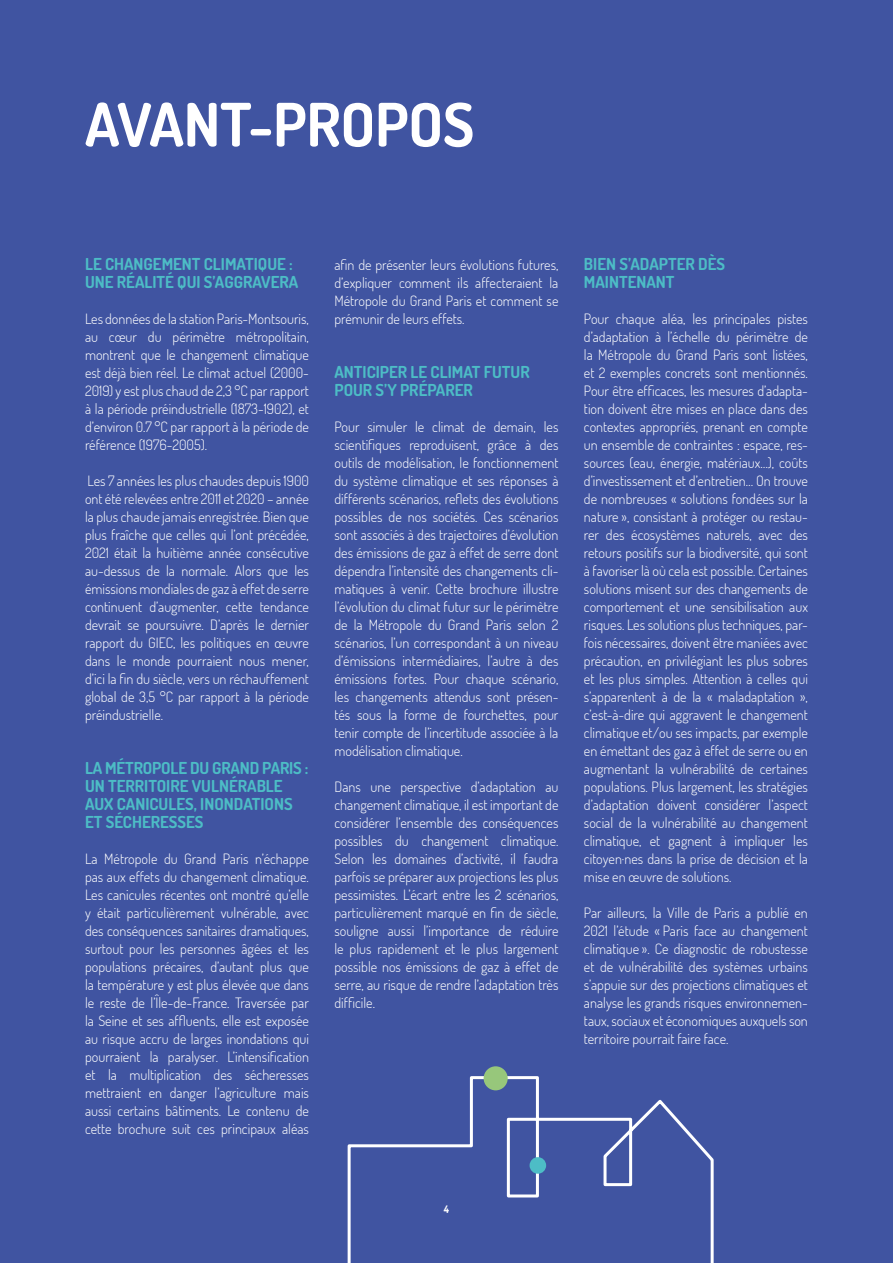
<style>
.page{position:relative;width:893px;height:1263px;background:#4054a1}
.page>*{position:absolute;margin:0;border:0;box-sizing:border-box;transform-origin:0 0}
.titres_1{font:700 60px "Dosis";color:#fff}
.titre_2{font:700 16.5px/18px "Dosis";color:#4dbdc6}
.courant{font:300 14.25px/18px "Dosis";color:#fff;text-align:justify}
.titre_2-2{font:700 10.5px "Dosis";color:#fff}
</style>
<div class="page">
<svg style="left:347px;top:1074px;width:367px;height:189px"></svg>
<div style="left:484px;top:1066px;width:24px;height:24px;background:#97c77b;border-radius:50%"></div>
<div style="left:530px;top:1157px;width:16px;height:17px;background:#4dbdc6;border-radius:50%"></div>
<p class="titres_1" style="left:85px;top:83px;width:391px">AVANT-PROPOS</p>
<p class="titre_2" style="left:85px;top:254px;width:215px">LE CHANGEMENT CLIMATIQUE :<br>UNE RÉALITÉ QUI S’AGGRAVERA</p>
<p class="courant" style="left:85px;top:309px;width:225px">Les données de la station Paris-Montsouris, au cœur du périmètre métropolitain, montrent que le changement climatique est déjà bien réel. Le climat actuel (2000- 2019) y est plus chaud de 2,3 °C par rapport à la période préindustrielle (1873-1902), et d’environ 0.7 °C par rapport à la période de référence (1976-2005).</p>
<p class="courant" style="left:85px;top:471px;width:225px">Les 7 années les plus chaudes depuis 1900 ont été relevées entre 2011 et 2020 – année la plus chaude jamais enregistrée. Bien que plus fraîche que celles qui l’ont précédée, 2021 était la huitième année consécutive au-dessus de la normale. Alors que les émissions mondiales de gaz à effet de serre continuent d’augmenter, cette tendance devrait se poursuivre. D’après le dernier rapport du GIEC, les politiques en œuvre dans le monde pourraient nous mener, d’ici la fin du siècle, vers un réchauffement global de 3,5 °C par rapport à la période préindustrielle.</p>
<p class="titre_2" style="left:85px;top:758px;width:225px">LA MÉTROPOLE DU GRAND PARIS :<br>UN TERRITOIRE VULNÉRABLE<br>AUX CANICULES, INONDATIONS<br>ET SÉCHERESSES</p>
<p class="courant" style="left:85px;top:849px;width:225px">La Métropole du Grand Paris n’échappe pas aux effets du changement climatique.<br>Les canicules récentes ont montré qu’elle y était particulièrement vulnérable, avec des conséquences sanitaires dramatiques, surtout pour les personnes âgées et les populations précaires, d’autant plus que la température y est plus élevée que dans le reste de l’Île-de-France. Traversée par la Seine et ses affluents, elle est exposée au risque accru de larges inondations qui pourraient la paralyser. L’intensification et la multiplication des sécheresses mettraient en danger l’agriculture mais aussi certains bâtiments. Le contenu de cette brochure suit ces principaux aléas</p>
<p class="courant" style="left:334px;top:255px;width:225px">afin de présenter leurs évolutions futures, d’expliquer comment ils affecteraient la Métropole du Grand Paris et comment se prémunir de leurs effets.</p>
<p class="titre_2" style="left:334px;top:362px;width:197px">ANTICIPER LE CLIMAT FUTUR<br>POUR S’Y PRÉPARER</p>
<p class="courant" style="left:334px;top:417px;width:225px">Pour simuler le climat de demain, les scientifiques reproduisent, grâce à des outils de modélisation, le fonctionnement du système climatique et ses réponses à différents scénarios, reflets des évolutions possibles de nos sociétés. Ces scénarios sont associés à des trajectoires d’évolution des émissions de gaz à effet de serre dont dépendra l’intensité des changements cli&shy;matiques à venir. Cette brochure illustre l’évolution du climat futur sur le périmètre de la Métropole du Grand Paris selon 2 scénarios, l’un correspondant à un niveau d’émissions intermédiaires, l’autre à des émissions fortes. Pour chaque scénario, les changements attendus sont présen&shy;tés sous la forme de fourchettes, pour tenir compte de l’incertitude associée à la modélisation climatique.</p>
<p class="courant" style="left:334px;top:777px;width:225px">Dans une perspective d’adaptation au changement climatique, il est important de considérer l’ensemble des conséquences possibles du changement climatique.<br>Selon les domaines d’activité, il faudra parfois se préparer aux projections les plus pessimistes. L’écart entre les 2 scénarios, particulièrement marqué en fin de siècle, souligne aussi l’importance de réduire le plus rapidement et le plus largement possible nos émissions de gaz à effet de serre, au risque de rendre l’adaptation très difficile.</p>
<p class="titre_2" style="left:584px;top:254px;width:143px">BIEN S’ADAPTER DÈS<br>MAINTENANT</p>
<p class="courant" style="left:584px;top:309px;width:225px">Pour chaque aléa, les principales pistes d’adaptation à l’échelle du périmètre de la Métropole du Grand Paris sont listées, et 2 exemples concrets sont mentionnés.<br>Pour être efficaces, les mesures d’adapta&shy;tion doivent être mises en place dans des contextes appropriés, prenant en compte un ensemble de contraintes : espace, res&shy;sources (eau, énergie, matériaux…), coûts d’investissement et d’entretien… On trouve de nombreuses « solutions fondées sur la nature », consistant à protéger ou restau&shy;rer des écosystèmes naturels, avec des retours positifs sur la biodiversité, qui sont à favoriser là où cela est possible. Certaines solutions misent sur des changements de comportement et une sensibilisation aux risques. Les solutions plus techniques, par&shy;fois nécessaires, doivent être maniées avec précaution, en privilégiant les plus sobres et les plus simples. Attention à celles qui s’apparentent à de la « maladaptation », c’est-à-dire qui aggravent le changement climatique et/ou ses impacts, par exemple en émettant des gaz à effet de serre ou en augmentant la vulnérabilité de certaines populations. Plus largement, les stratégies d’adaptation doivent considérer l’aspect social de la vulnérabilité au changement climatique, et gagnent à impliquer les citoyen·nes dans la prise de décision et la mise en œuvre de solutions.</p>
<p class="courant" style="left:584px;top:903px;width:225px">Par ailleurs, la Ville de Paris a publié en 2021 l’étude « Paris face au changement climatique ». Ce diagnostic de robustesse et de vulnérabilité des systèmes urbains s’appuie sur des projections climatiques et analyse les grands risques environnemen&shy;taux, sociaux et économiques auxquels son territoire pourrait faire face.</p>
<p class="titre_2-2" style="left:444px;top:1202px;width:7px">4</p>
</div>
